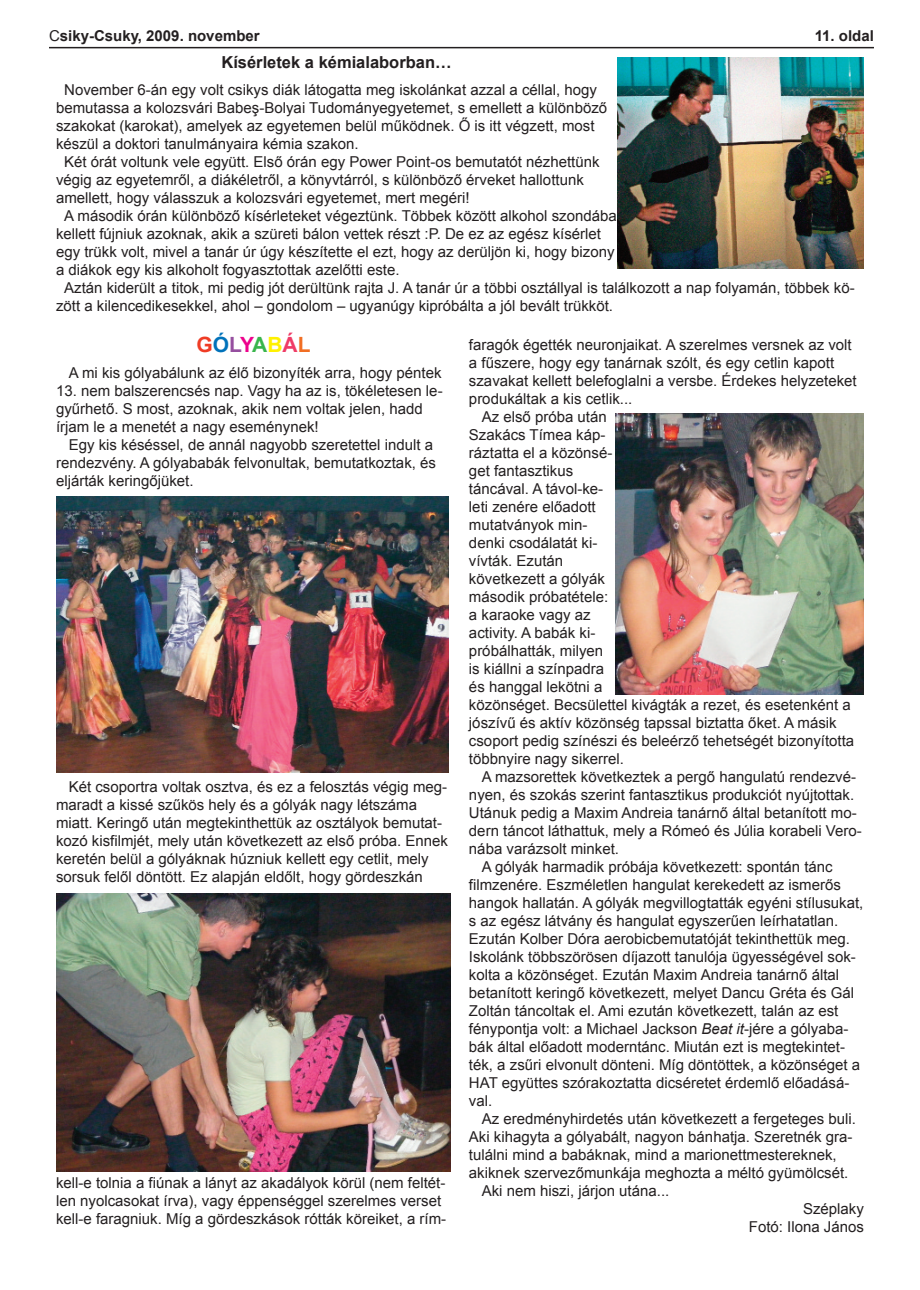
<style>
.page{position:relative;width:920px;height:1290px;background:#fff}
.page>*{position:absolute;margin:0;border:0;box-sizing:border-box;transform-origin:0 0}
.t1{font:700 21px "Arial";color:#ef3c25}
.t2{font:700 16.5px "Arial";color:#231f20}
.t3{font:15px/18px "Arial";color:#231f20}
.t4{font:700 15px "Arial";color:#231f20}
.s1{font-weight:400}
.s2{color:#0072ba}
.s3{color:#954e9f}
.s4{color:#ed028c}
.s5{color:#38b54c}
.s6{color:#fff101}
.s7{color:#ef3b66}
.s8{color:#f16e23}
.s9{font-style:italic}
</style>
<div class="page">
<hr style="left:49px;top:47px;width:825px;height:1px;background:#231f20">
<img style="left:617px;top:58px;width:247px;height:210px">
<img style="left:56px;top:496px;width:392px;height:276px">
<img style="left:56px;top:894px;width:395px;height:278px">
<img style="left:615px;top:413px;width:249px;height:281px">
<p class="t4" style="left:49px;top:27px;width:212px"><span class="s1">C</span>siky-Csuky, 2009. november</p>
<p class="t4" style="left:815px;top:27px;width:61px">11. oldal</p>
<p class="t2" style="left:221px;top:53px;width:232px">Kísérletek a kémialaborban…</p>
<p class="t3" style="left:64px;top:80px;width:534px">November 6-án egy volt csikys diák látogatta meg iskolánkat azzal a céllal, hogy</p>
<p class="t3" style="left:56px;top:98px;width:553px">bemutassa a kolozsvári Babeş-Bolyai Tudományegyetemet, s emellett a különböző</p>
<p class="t3" style="left:56px;top:116px;width:540px">szakokat (karokat), amelyek az egyetemen belül működnek. Ő is itt végzett, most</p>
<p class="t3" style="left:56px;top:134px;width:304px">készül a doktori tanulmányaira kémia szakon.</p>
<p class="t3" style="left:64px;top:152px;width:537px">Két órát voltunk vele együtt. Első órán egy Power Point-os bemutatót nézhettünk</p>
<p class="t3" style="left:56px;top:170px;width:529px">végig az egyetemről, a diákéletről, a könyvtárról, s különböző érveket hallottunk</p>
<p class="t3" style="left:56px;top:188px;width:415px">amellett, hogy válasszuk a kolozsvári egyetemet, mert megéri!</p>
<p class="t3" style="left:64px;top:206px;width:554px">A második órán különböző kísérleteket végeztünk. Többek között alkohol szondába</p>
<p class="t3" style="left:56px;top:224px;width:546px">kellett fújniuk azoknak, akik a szüreti bálon vettek részt :P. De ez az egész kísérlet</p>
<p class="t3" style="left:56px;top:242px;width:560px">egy trükk volt, mivel a tanár úr úgy készítette el ezt, hogy az derüljön ki, hogy bizony</p>
<p class="t3" style="left:56px;top:260px;width:345px">a diákok egy kis alkoholt fogyasztottak azelőtti este.</p>
<p class="t3" style="left:64px;top:278px;width:792px">Aztán kiderült a titok, mi pedig jót derültünk rajta J. A tanár úr a többi osztállyal is találkozott a nap folyamán, többek kö-</p>
<p class="t3" style="left:56px;top:296px;width:559px">zött a kilencedikesekkel, ahol – gondolom – ugyanúgy kipróbálta a jól bevált trükköt.</p>
<h1 class="t1" style="left:197px;top:333px;width:115px">G<span class="s2">Ó</span><span class="s3">L</span><span class="s4">y</span><span class="s5">A</span><span class="s6">B</span><span class="s7">Á</span><span class="s8">L</span></h1>
<p class="t3" style="left:69px;top:363px;width:374px">A mi kis gólyabálunk az élő bizonyíték arra, hogy péntek</p>
<p class="t3" style="left:56px;top:381px;width:388px">13. nem balszerencsés nap. Vagy ha az is, tökéletesen le&shy;gyűrhető. S most, azoknak, akik nem voltak jelen, hadd írjam le a menetét a nagy eseménynek!</p>
<p class="t3" style="left:56px;top:435px;width:381px;text-indent:13px">Egy kis késéssel, de annál nagyobb szeretettel indult a rendezvény. A gólyababák felvonultak, bemutatkoztak, és eljárták keringőjüket.</p>
<p class="t3" style="left:469px;top:336px;width:384px">faragók égették neuronjaikat. A szerelmes versnek az volt</p>
<p class="t3" style="left:469px;top:354px;width:367px">a fűszere, hogy egy tanárnak szólt, és egy cetlin kapott</p>
<p class="t3" style="left:469px;top:372px;width:389px">szavakat kellett belefoglalni a versbe. Érdekes helyzeteket</p>
<p class="t3" style="left:469px;top:390px;width:165px">produkáltak a kis cetlik...</p>
<p class="t3" style="left:482px;top:408px;width:127px">Az első próba után</p>
<p class="t3" style="left:469px;top:426px;width:138px">Szakács Tímea káp-</p>
<p class="t3" style="left:469px;top:444px;width:145px">ráztatta el a közönsé-</p>
<p class="t3" style="left:469px;top:462px;width:106px">get fantasztikus</p>
<p class="t3" style="left:469px;top:480px;width:136px">táncával. A távol-ke-</p>
<p class="t3" style="left:469px;top:498px;width:128px">leti zenére előadott</p>
<p class="t3" style="left:469px;top:516px;width:120px">mutatványok min-</p>
<p class="t3" style="left:469px;top:534px;width:130px">denki csodálatát ki-</p>
<p class="t3" style="left:469px;top:552px;width:96px">vívták. Ezután</p>
<p class="t3" style="left:469px;top:570px;width:137px">következett a gólyák</p>
<p class="t3" style="left:469px;top:588px;width:141px">második próbatétele:</p>
<p class="t3" style="left:469px;top:606px;width:123px">a karaoke vagy az</p>
<p class="t3" style="left:469px;top:624px;width:128px">activity. A babák ki-</p>
<p class="t3" style="left:469px;top:642px;width:136px">próbálhatták, milyen</p>
<p class="t3" style="left:469px;top:660px;width:137px">is kiállni a színpadra</p>
<p class="t3" style="left:469px;top:678px;width:135px">és hanggal lekötni a</p>
<p class="t3" style="left:469px;top:696px;width:383px">közönséget. Becsülettel kivágták a rezet, és esetenként a</p>
<p class="t3" style="left:469px;top:714px;width:369px">jószívű és aktív közönség tapssal biztatta őket. A másik</p>
<p class="t3" style="left:469px;top:732px;width:387px">csoport pedig színészi és beleérző tehetségét bizonyította</p>
<p class="t3" style="left:469px;top:750px;width:157px">többnyire nagy sikerrel.</p>
<p class="t3" style="left:482px;top:768px;width:376px">A mazsorettek következtek a pergő hangulatú rendezvé-</p>
<p class="t3" style="left:469px;top:786px;width:387px">nyen, és szokás szerint fantasztikus produkciót nyújtottak.</p>
<p class="t3" style="left:469px;top:804px;width:389px">Utánuk pedig a Maxim Andreia tanárnő által betanított mo-</p>
<p class="t3" style="left:469px;top:822px;width:394px">dern táncot láthattuk, mely a Rómeó és Júlia korabeli Vero-</p>
<p class="t3" style="left:469px;top:840px;width:152px">nába varázsolt minket.</p>
<p class="t3" style="left:482px;top:858px;width:353px">A gólyák harmadik próbája következett: spontán tánc</p>
<p class="t3" style="left:469px;top:876px;width:373px">filmzenére. Eszméletlen hangulat kerekedett az ismerős</p>
<p class="t3" style="left:469px;top:894px;width:396px">hangok hallatán. A gólyák megvillogtatták egyéni stílusukat,</p>
<p class="t3" style="left:469px;top:912px;width:371px">s az egész látvány és hangulat egyszerűen leírhatatlan.</p>
<p class="t3" style="left:469px;top:930px;width:383px">Ezután Kolber Dóra aerobicbemutatóját tekinthettük meg.</p>
<p class="t3" style="left:469px;top:948px;width:388px">Iskolánk többszörösen díjazott tanulója ügyességével sok-</p>
<p class="t3" style="left:469px;top:966px;width:372px">kolta a közönséget. Ezután Maxim Andreia tanárnő által</p>
<p class="t3" style="left:469px;top:984px;width:387px">betanított keringő következett, melyet Dancu Gréta és Gál</p>
<p class="t3" style="left:469px;top:1002px;width:371px">Zoltán táncoltak el. Ami ezután következett, talán az est</p>
<p class="t3" style="left:469px;top:1020px;width:381px">fénypontja volt: a Michael Jackson <span class="s9">Beat it</span>-jére a gólyaba-</p>
<p class="t3" style="left:469px;top:1038px;width:378px">bák által előadott moderntánc. Miután ezt is megtekintet-</p>
<p class="t3" style="left:469px;top:1056px;width:393px">ték, a zsűri elvonult dönteni. Míg döntöttek, a közönséget a</p>
<p class="t3" style="left:469px;top:1074px;width:382px">HAT együttes szórakoztatta dicséretet érdemlő előadásá-</p>
<p class="t3" style="left:469px;top:1092px;width:25px">val.</p>
<p class="t3" style="left:482px;top:1110px;width:376px">Az eredményhirdetés után következett a fergeteges buli.</p>
<p class="t3" style="left:469px;top:1128px;width:385px">Aki kihagyta a gólyabált, nagyon bánhatja. Szeretnék gra-</p>
<p class="t3" style="left:469px;top:1146px;width:369px">tulálni mind a babáknak, mind a marionettmestereknek,</p>
<p class="t3" style="left:469px;top:1164px;width:381px">akiknek szervezőmunkája meghozta a méltó gyümölcsét.</p>
<p class="t3" style="left:482px;top:1182px;width:189px">Aki nem hiszi, járjon utána...</p>
<p class="t3" style="left:803px;top:1200px;width:62px">Széplaky</p>
<p class="t3" style="left:749px;top:1218px;width:117px">Fotó: Ilona János</p>
<p class="t3" style="left:56px;top:777px;width:393px;text-indent:13px">Két csoportra voltak osztva, és ez a felosztás végig meg&shy;maradt a kissé szűkös hely és a gólyák nagy létszáma miatt. Keringő után megtekinthettük az osztályok bemutat&shy;kozó kisfilmjét, mely után következett az első próba. Ennek keretén belül a gólyáknak húzniuk kellett egy cetlit, mely sorsuk felől döntött. Ez alapján eldőlt, hogy gördeszkán</p>
<p class="t3" style="left:56px;top:1173px;width:392px">kell-e tolnia a fiúnak a lányt az akadályok körül (nem feltét&shy;len nyolcasokat írva), vagy éppenséggel szerelmes verset kell-e faragniuk. Míg a gördeszkások rótták köreiket, a rím-</p>
</div>
